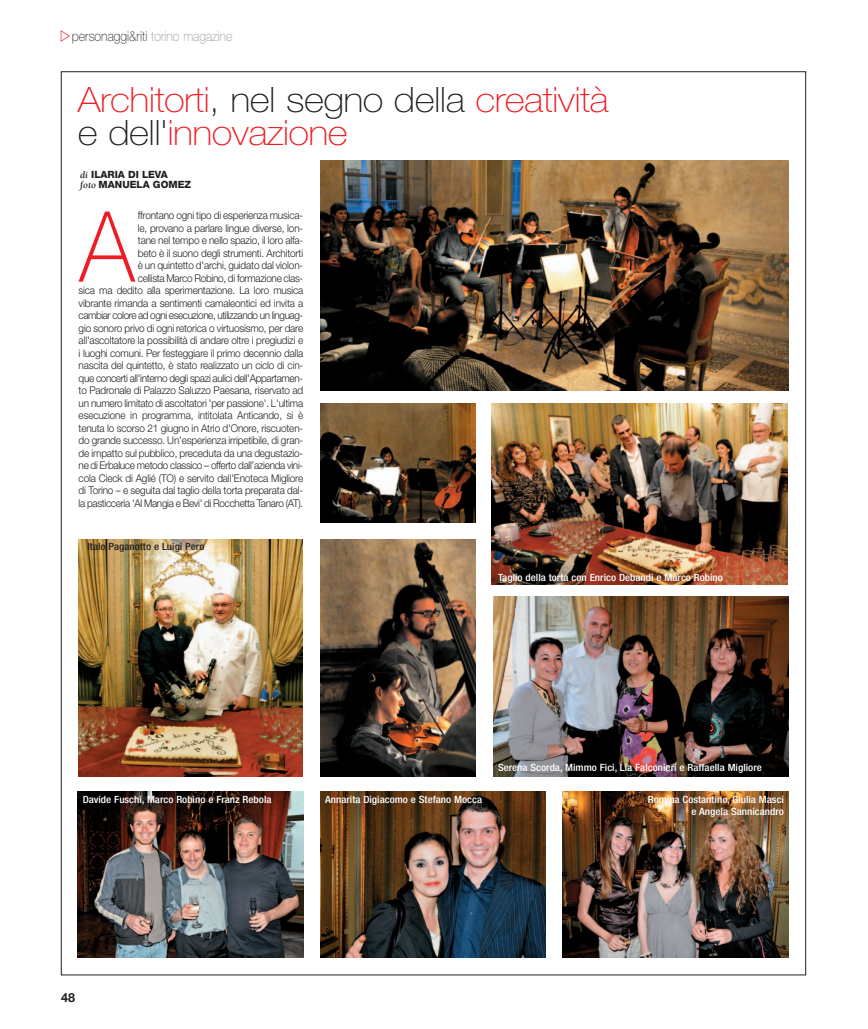
<style>
.page{position:relative;width:868px;height:1029px;background:#fff}
.page>*{position:absolute;margin:0;border:0;box-sizing:border-box;transform-origin:0 0}
.t1{font:100 98.12px "Helvetica Neue";color:#ee1d23;scale:.94 1}
.t2{font:100 35px/32.5px "Helvetica Neue";letter-spacing:-.015em;color:#ee1d23;scale:1.1 1}
.t3{font:100 13.75px "Helvetica Neue";color:#231f20;scale:.9 1}
.t4{font:700 12.5px "Helvetica Neue";color:#231f20}
.t5{font:300 10.62px/12.5px "Helvetica Neue";letter-spacing:-.015em;color:#231f20;text-align:right;scale:.94 1}
.t6{font:500 condensed 10px/12px "Helvetica Neue";color:#fff;text-align:right;scale:1.1 1}
.t7{font:800 10px/10px "Helvetica Neue";color:#231f20}
.t8{font:500 condensed 10px "Helvetica Neue";color:#231f20;scale:1.1 1}
.s1{color:#939598}
.s2{color:#231f20}
.s3{font-family:"Berkeley";font-weight:700;font-style:italic}
</style>
<div class="page">
<img style="left:60px;top:71px;width:747px;height:905px">
<p class="t3" style="left:72px;top:32px;width:180px">personaggi&amp;riti <span class="s1">torino magazine</span></p>
<h2 class="t2" style="left:78px;top:87px;width:484px">Architorti<span class="s2">, nel segno della</span> creatività <span class="s2">e dell'</span>innovazione</h2>
<p class="t7" style="left:80px;top:170px;width:112px"><span class="s3">di</span> ILARIA DI LEVA<br><span class="s3">foto</span> MANUELA GOMEZ</p>
<p class="t5" style="left:79px;top:210px;width:240px">ffrontano ogni tipo di esperienza musica-<br>le, provano a parlare lingue diverse, lon-<br>tane nel tempo e nello spazio, il loro alfa-<br>beto è il suono degli strumenti. Architorti<br>è un quintetto d'archi, guidato dal violon-<br>cellista Marco Robino, di formazione clas-<br>sica ma dedito alla sperimentazione. La loro musica vibrante rimanda a sentimenti camaleontici ed invita a cambiar colore ad ogni esecuzione, utilizzando un linguag&shy;gio sonoro privo di ogni retorica o virtuosismo, per dare all'ascoltatore la possibilità di andare oltre i pregiudizi e i luoghi comuni. Per festeggiare il primo decennio dalla nascita del quintetto, è stato realizzato un ciclo di cin&shy;que concerti all'interno degli spazi aulici dell'Appartamen&shy;to Padronale di Palazzo Saluzzo Paesana, riservato ad un numero limitato di ascoltatori 'per passione'. L'ultima esecuzione in programma, intitolata Anticando, si è tenuta lo scorso 21 giugno in Atrio d'Onore, riscuoten&shy;do grande successo. Un'esperienza irripetibile, di gran&shy;de impatto sul pubblico, preceduta da una degustazio&shy;ne di Erbaluce metodo classico – offerto dall’azienda vini&shy;cola Cieck di Aglié (TO) e servito dall'Enoteca Migliore di Torino – e seguita dal taglio della torta preparata dal&shy;la pasticceria 'Al Mangia e Bevi' di Rocchetta Tanaro (AT).</p>
<h1 class="t1" style="left:80px;top:212px;width:60px">A</h1>
<p class="t8" style="left:87px;top:542px;width:108px">Italo Paganotto e Luigi Pero</p>
<p class="t6" style="left:498px;top:573px;width:206px">Taglio della torta con Enrico Debandi e Marco Robino</p>
<p class="t6" style="left:83px;top:794px;width:173px">Davide Fuschi, Marco Robino e Franz Rebola</p>
<p class="t6" style="left:325px;top:794px;width:144px">Annarita Digiacomo e Stefano Mocca</p>
<p class="t6" style="left:498px;top:763px;width:241px">Serena Scorda, Mimmo Fici, Lia Falconieri e Raffaella Migliore</p>
<p class="t6" style="left:647px;top:794px;width:125px">Romina Costantino, Giulia Masci e Angela Sannicandro</p>
<p class="t4" style="left:61px;top:993px;width:16px">48</p>
</div>
